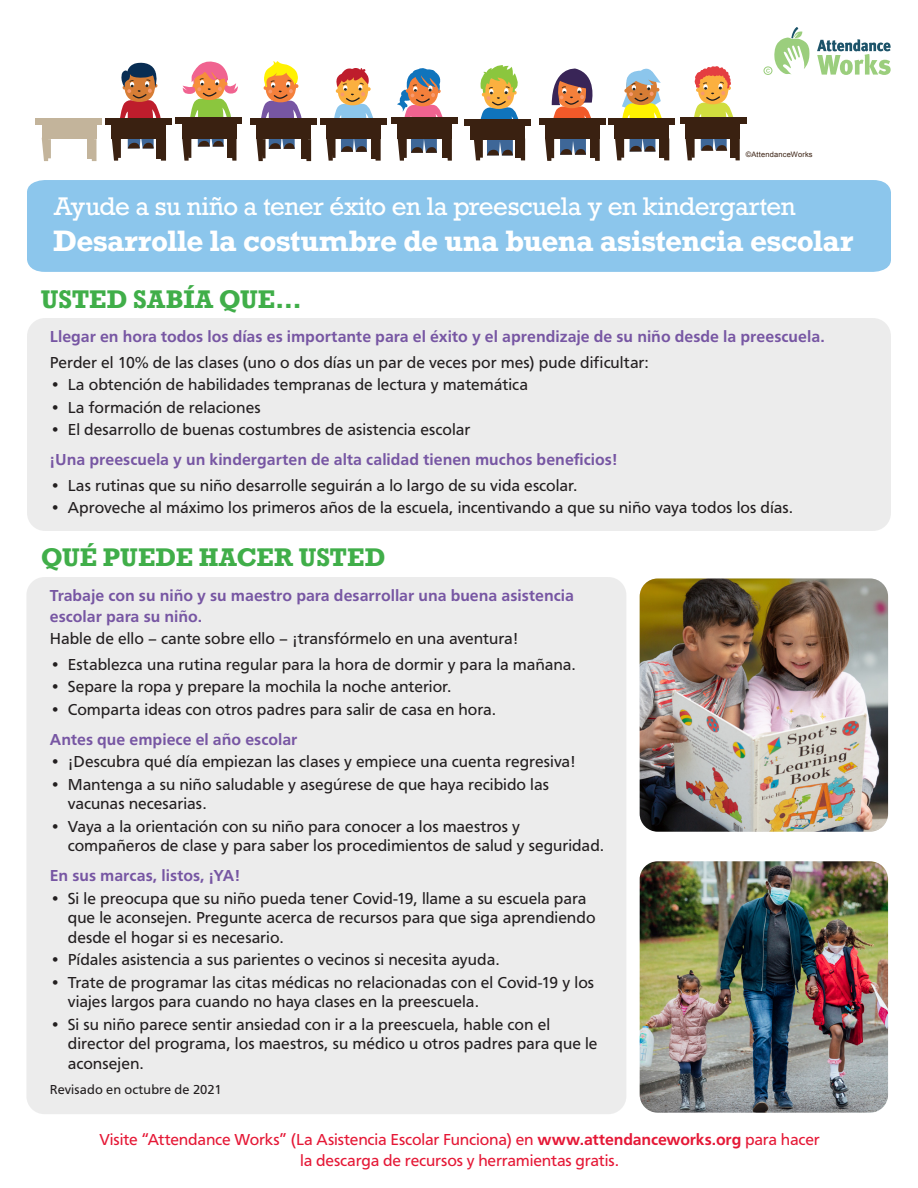
<style>
.page{position:relative;width:918px;height:1188px;background:#fff}
.page>*{position:absolute;margin:0;border:0;box-sizing:border-box;transform-origin:0 0}
.t1{font:700 27.75px "Rockwell";letter-spacing:-.015em;color:#fff}
.t2{font:24px "Rockwell";letter-spacing:-.02em;color:#fff}
.t3{font:700 24px "Rockwell";color:#40ae49}
.Bulleted_List{font:16.5px/19.5px "Carto Gothic Std";color:#231f20}
.Bulleted_List-2{font:700 16.5px/21px "Carto Gothic Std";color:#7756a3}
.t4{font:16.5px "Carto Gothic Std";letter-spacing:-.01em;color:#e51836}
.Bulleted_List-3{font:13.5px "Carto Gothic Std";letter-spacing:.005em;color:#231f20}
.t5{font:7.5px "Arial";letter-spacing:.02em;color:#3b2213}
.s1{font-weight:700}
</style>
<div class="page">
<div style="left:27px;top:318px;width:864px;height:213px;background:#ececec;border-radius:18px"></div>
<div style="left:26px;top:577px;width:600px;height:537px;background:#ececec;border-radius:18px"></div>
<img style="left:640px;top:579px;width:248px;height:253px">
<img style="left:640px;top:861px;width:248px;height:252px">
<svg style="left:817px;top:39px;width:74px;height:36px"></svg>
<div style="left:87px;top:138px;width:7px;height:20px;background:#c3b49b"></div>
<svg style="left:42px;top:139px;width:9px;height:22px"></svg>
<svg style="left:91px;top:139px;width:6px;height:22px"></svg>
<div style="left:36px;top:118px;width:66px;height:7px;background:#c3b49b"></div>
<div style="left:42px;top:125px;width:55px;height:14px;background:#c3b49b"></div>
<svg style="left:112px;top:62px;width:54px;height:99px"></svg>
<div style="left:105px;top:118px;width:67px;height:7px;background:#3a2111"></div>
<div style="left:111px;top:125px;width:55px;height:14px;background:#3a2111"></div>
<svg style="left:182px;top:61px;width:56px;height:100px"></svg>
<div style="left:176px;top:118px;width:66px;height:6px;background:#3a2111"></div>
<div style="left:182px;top:124px;width:55px;height:15px;background:#3a2111"></div>
<svg style="left:256px;top:61px;width:55px;height:100px"></svg>
<div style="left:250px;top:118px;width:67px;height:7px;background:#3a2111"></div>
<div style="left:256px;top:125px;width:55px;height:14px;background:#3a2111"></div>
<svg style="left:326px;top:68px;width:55px;height:93px"></svg>
<div style="left:320px;top:118px;width:66px;height:7px;background:#3a2111"></div>
<div style="left:326px;top:125px;width:55px;height:14px;background:#3a2111"></div>
<svg style="left:397px;top:68px;width:55px;height:93px"></svg>
<div style="left:391px;top:118px;width:66px;height:6px;background:#3a2111"></div>
<div style="left:397px;top:124px;width:55px;height:15px;background:#3a2111"></div>
<div style="left:464px;top:119px;width:67px;height:6px;background:#3a2111"></div>
<div style="left:470px;top:125px;width:55px;height:15px;background:#3a2111"></div>
<div style="left:539px;top:118px;width:66px;height:6px;background:#3a2111"></div>
<div style="left:609px;top:118px;width:66px;height:6px;background:#3a2111"></div>
<div style="left:614px;top:124px;width:55px;height:15px;background:#3a2111"></div>
<div style="left:680px;top:117px;width:67px;height:7px;background:#3a2111"></div>
<svg style="left:474px;top:65px;width:51px;height:95px"></svg>
<svg style="left:545px;top:68px;width:55px;height:93px"></svg>
<svg style="left:615px;top:68px;width:54px;height:92px"></svg>
<svg style="left:685px;top:66px;width:55px;height:94px"></svg>
<svg style="left:763px;top:27px;width:46px;height:48px"></svg>
<div style="left:27px;top:180px;width:864px;height:92px;background:#8cc6ec"></div>
<p class="t5" style="left:746px;top:149px;width:68px">©AttendanceWorks</p>
<p class="t2" style="left:53px;top:191px;width:744px">Ayude a su niño a tener éxito en la preescuela y en kindergarten</p>
<p class="t1" style="left:53px;top:223px;width:802px">Desarrolle la costumbre de una buena asistencia escolar</p>
<p class="t3" style="left:41px;top:283px;width:262px">USTED SABÍA QUE…</p>
<p class="Bulleted_List-2" style="left:50px;top:326px;width:777px">Llegar en hora todos los días es importante para el éxito y el aprendizaje de su niño desde la preescuela.</p>
<p class="Bulleted_List" style="left:50px;top:352px;width:601px">Perder el 10% de las clases (uno o dos días un par de veces por mes) pude dificultar:</p>
<p class="Bulleted_List" style="left:50px;top:375px;width:480px">• La obtención de habilidades tempranas de lectura y matemática</p>
<p class="Bulleted_List" style="left:50px;top:397px;width:212px">• La formación de relaciones</p>
<p class="Bulleted_List" style="left:50px;top:420px;width:422px">• El desarrollo de buenas costumbres de asistencia escolar</p>
<p class="Bulleted_List-2" style="left:50px;top:449px;width:569px">¡Una preescuela y un kindergarten de alta calidad tienen muchos beneficios!</p>
<p class="Bulleted_List" style="left:50px;top:475px;width:529px">• Las rutinas que su niño desarrolle seguirán a lo largo de su vida escolar.</p>
<p class="Bulleted_List" style="left:50px;top:498px;width:745px">• Aproveche al máximo los primeros años de la escuela, incentivando a que su niño vaya todos los días.</p>
<p class="t3" style="left:41px;top:542px;width:346px">QUÉ PUEDE HACER USTED</p>
<p class="Bulleted_List-2" style="left:50px;top:585px;width:526px">Trabaje con su niño y su maestro para desarrollar una buena asistencia escolar para su niño.</p>
<p class="Bulleted_List" style="left:50px;top:629px;width:470px">Hable de ello – cante sobre ello – ¡transfórmelo en una aventura!</p>
<p class="Bulleted_List" style="left:50px;top:655px;width:528px">• Establezca una rutina regular para la hora de dormir y para la mañana.</p>
<p class="Bulleted_List" style="left:50px;top:677px;width:403px">• Separe la ropa y prepare la mochila la noche anterior.</p>
<p class="Bulleted_List" style="left:50px;top:700px;width:448px">• Comparta ideas con otros padres para salir de casa en hora.</p>
<p class="Bulleted_List-2" style="left:50px;top:729px;width:249px">Antes que empiece el año escolar</p>
<p class="Bulleted_List" style="left:50px;top:752px;width:528px">• ¡Descubra qué día empiezan las clases y empiece una cuenta regresiva!</p>
<p class="Bulleted_List" style="left:68px;top:775px;width:483px;text-indent:-18px">• Mantenga a su niño saludable y asegúrese de que haya recibido las vacunas necesarias.</p>
<p class="Bulleted_List" style="left:68px;top:817px;width:538px;text-indent:-18px">• Vaya a la orientación con su niño para conocer a los maestros y compañeros de clase y para saber los procedimientos de salud y seguridad.</p>
<p class="Bulleted_List-2" style="left:50px;top:865px;width:192px">En sus marcas, listos, ¡YA!</p>
<p class="Bulleted_List" style="left:68px;top:889px;width:529px;text-indent:-18px">• Si le preocupa que su niño pueda tener Covid-19, llame a su escuela para que le aconsejen. Pregunte acerca de recursos para que siga aprendiendo desde el hogar si es necesario.</p>
<p class="Bulleted_List" style="left:50px;top:950px;width:451px">• Pídales asistencia a sus parientes o vecinos si necesita ayuda.</p>
<p class="Bulleted_List" style="left:68px;top:973px;width:528px;text-indent:-18px">• Trate de programar las citas médicas no relacionadas con el Covid-19 y los viajes largos para cuando no haya clases en la preescuela.</p>
<p class="Bulleted_List" style="left:68px;top:1015px;width:531px;text-indent:-18px">• Si su niño parece sentir ansiedad con ir a la preescuela, hable con el director del programa, los maestros, su médico u otros padres para que le aconsejen.</p>
<p class="Bulleted_List-3" style="left:50px;top:1082px;width:173px">Revisado en octubre de 2021</p>
<p class="t4" style="left:99px;top:1130px;width:722px">Visite “Attendance Works” (La Asistencia Escolar Funciona) en <span class="s1">www.attendanceworks.org</span> para hacer</p>
<p class="t4" style="left:300px;top:1151px;width:320px">la descarga de recursos y herramientas gratis.</p>
</div>
